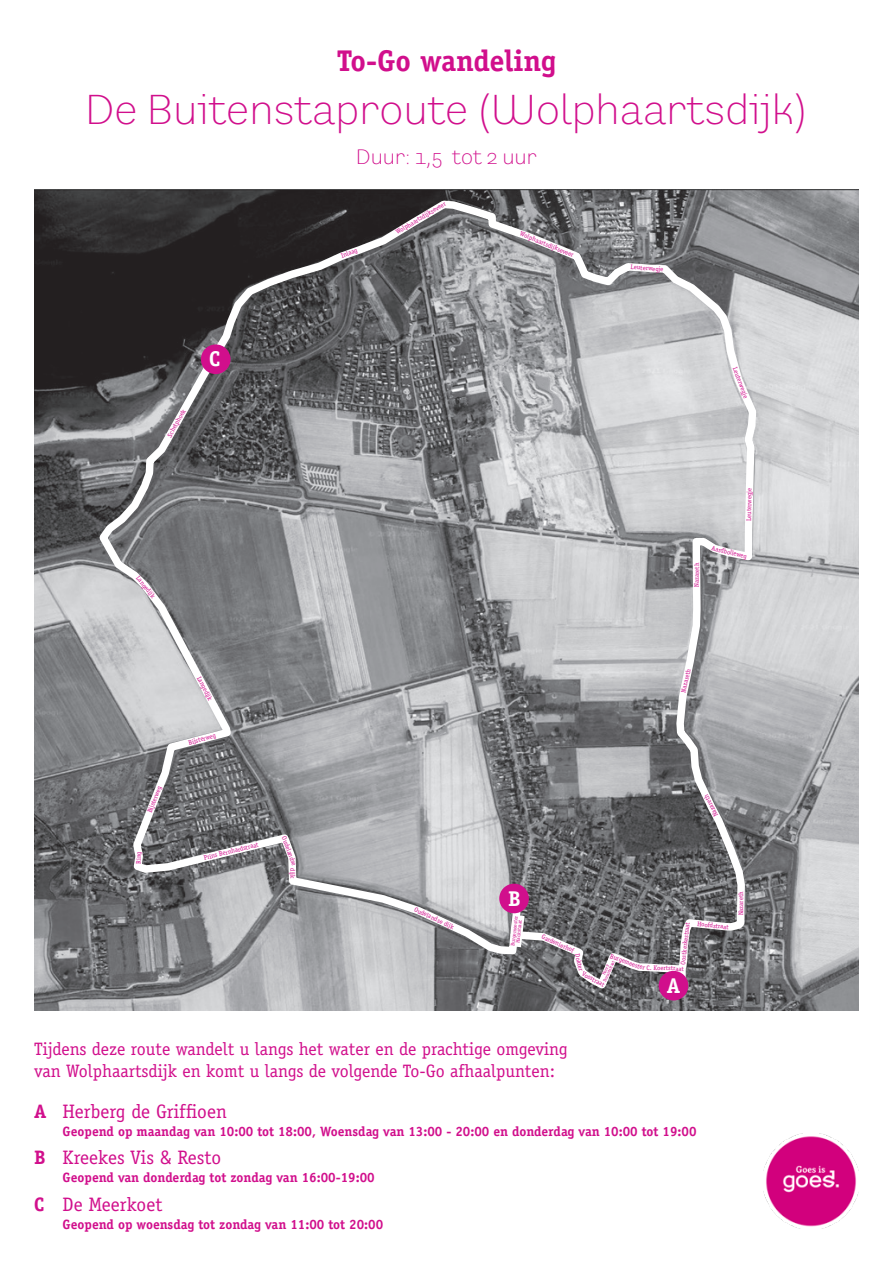
<style>
.page{position:relative;width:893px;height:1263px;background:#fff}
.page>*{position:absolute;margin:0;border:0;box-sizing:border-box;transform-origin:0 0}
.t1{font:300 42px "Preface";color:#d10f8c}
.t2{font:700 30px "Officina Serif LT";letter-spacing:-.01em;color:#d10f8c}
.t3{font:700 21.45px "Officina Serif LT";color:#fff}
.t4{font:300 21px "Preface";color:#d10f8c}
.t5{font:19.5px "Officina Serif LT";color:#d10f8c}
.t6{font:18px/22.5px "Officina Serif LT";color:#d10f8c}
.t7{font:700 13.5px "Officina Serif LT";color:#d10f8c}
.t8{font:6.6px "Officina Serif LT";color:#d10f8c}
.t9{font:5.25px/4.5px "Officina Serif LT";color:#d10f8c;text-align:center}
.t10{font:4.5px/3.8px "Officina Serif LT";color:#d10f8c;text-align:center}
.s1{font-weight:700}
</style>
<div class="page">
<img style="left:34px;top:189px;width:825px;height:821px">
<img style="left:763px;top:1133px;width:96px;height:96px">
<svg style="left:94px;top:196px;width:666px;height:783px;background:#8f9092"></svg>
<div style="left:201px;top:344px;width:30px;height:30px;background:#d10f8c;border-radius:50%"></div>
<div style="left:499px;top:884px;width:30px;height:29px;background:#d10f8c;border-radius:50%"></div>
<div style="left:659px;top:971px;width:29px;height:29px;background:#d10f8c;border-radius:50%"></div>
<svg style="left:506px;top:915px;width:183px;height:80px"></svg>
<h2 class="t2" style="left:337px;top:42px;width:221px">To-Go wandeling</h2>
<h1 class="t1" style="left:85px;top:85px;width:723px">De Buitenstaproute (Wolphaartsdijk)</h1>
<h3 class="t4" style="left:356px;top:145px;width:182px">Duur: 1,5 tot 2 uur</h3>
<p class="t8" style="left:166px;top:435px;width:32px;rotate:-61deg">Schelphoek</p>
<h3 class="t3" style="left:209px;top:345px;width:13px">C</h3>
<p class="t8" style="left:141px;top:574px;width:28px;rotate:51deg">Langedijk</p>
<p class="t8" style="left:202px;top:675px;width:28px;rotate:63deg">Langedijk</p>
<p class="t8" style="left:188px;top:739px;width:30px;rotate:-15deg">Bijsterweg</p>
<p class="t8" style="left:146px;top:811px;width:30px;rotate:-69deg">Bijsterweg</p>
<p class="t8" style="left:135px;top:864px;width:14px;rotate:-89deg">Ring</p>
<p class="t8" style="left:203px;top:854px;width:58px;rotate:-14deg">Prins Bernhardstraat</p>
<p class="t8" style="left:287px;top:835px;width:32px;rotate:69deg">Oudelandse</p>
<p class="t8" style="left:297px;top:868px;width:12px;rotate:89deg">dijk</p>
<p class="t8" style="left:340px;top:252px;width:18px;rotate:-20deg">Inlaag</p>
<p class="t8" style="left:394px;top:229px;width:59px;rotate:-31deg">Wolphaartsdijkseveer</p>
<p class="t8" style="left:522px;top:230px;width:59px;rotate:22deg">Wolphaartsdijkseveer</p>
<p class="t8" style="left:631px;top:263px;width:34px;rotate:4deg">Leuterwegje</p>
<p class="t8" style="left:738px;top:366px;width:34px;rotate:69deg">Leuterwegje</p>
<p class="t8" style="left:693px;top:587px;width:26px;rotate:-89deg">Nazareth</p>
<p class="t8" style="left:745px;top:521px;width:34px;rotate:-89deg">Leuterwegje</p>
<p class="t8" style="left:713px;top:544px;width:38px;rotate:14deg">Aardbolleweg</p>
<p class="t8" style="left:679px;top:691px;width:26px;rotate:-76deg">Nazareth</p>
<p class="t8" style="left:713px;top:818px;width:26px;rotate:-117deg">Nazareth</p>
<h3 class="t3" style="left:508px;top:885px;width:14px">B</h3>
<p class="t8" style="left:416px;top:906px;width:45px;rotate:24deg">Oudelandse dijk</p>
<p class="t9" style="left:511px;top:945px;width:31px;rotate:-84deg">Burgemeester<br>Hackstraat</p>
<p class="t8" style="left:698px;top:920px;width:33px;rotate:6deg">Hoofdstraat</p>
<p class="t8" style="left:679px;top:964px;width:44px;rotate:-84deg">Oostkerkestraat</p>
<p class="t8" style="left:543px;top:933px;width:36px;rotate:24deg">Gardenierhof</p>
<p class="t8" style="left:581px;top:952px;width:20px;rotate:77deg">Dokter</p>
<p class="t8" style="left:612px;top:952px;width:38px;rotate:20deg">Burgemeester</p>
<p class="t10" style="left:599px;top:979px;width:24px;rotate:-67deg">Henry<br>Dunantstraat</p>
<p class="t8" style="left:647px;top:963px;width:39px;rotate:2deg">C. Koertstraat</p>
<p class="t8" style="left:584px;top:970px;width:26px;rotate:28deg">Vosstraat</p>
<h3 class="t3" style="left:667px;top:972px;width:15px">A</h3>
<p class="t8" style="left:737px;top:915px;width:26px;rotate:-89deg">Nazareth</p>
<h3 class="t6" style="left:34px;top:1037px;width:535px">Tijdens deze route wandelt u langs het water en de prachtige omgeving van Wolphaartsdijk en komt u langs de volgende To-Go afhaalpunten:</h3>
<h3 class="t5" style="left:34px;top:1100px;width:194px"><span class="s1">A</span> Herberg de Griffioen</h3>
<h3 class="t7" style="left:63px;top:1123px;width:636px">Geopend op maandag van 10:00 tot 18:00, Woensdag van 13:00 - 20:00 en donderdag van 10:00 tot 19:00</h3>
<h3 class="t5" style="left:34px;top:1146px;width:189px"><span class="s1">B</span> Kreekes Vis &amp; Resto</h3>
<h3 class="t7" style="left:63px;top:1169px;width:314px">Geopend van donderdag tot zondag van 16:00-19:00</h3>
<h3 class="t5" style="left:34px;top:1193px;width:130px"><span class="s1">C</span> De Meerkoet</h3>
<h3 class="t7" style="left:63px;top:1216px;width:322px">Geopend op woensdag tot zondag van 11:00 tot 20:00</h3>
</div>
